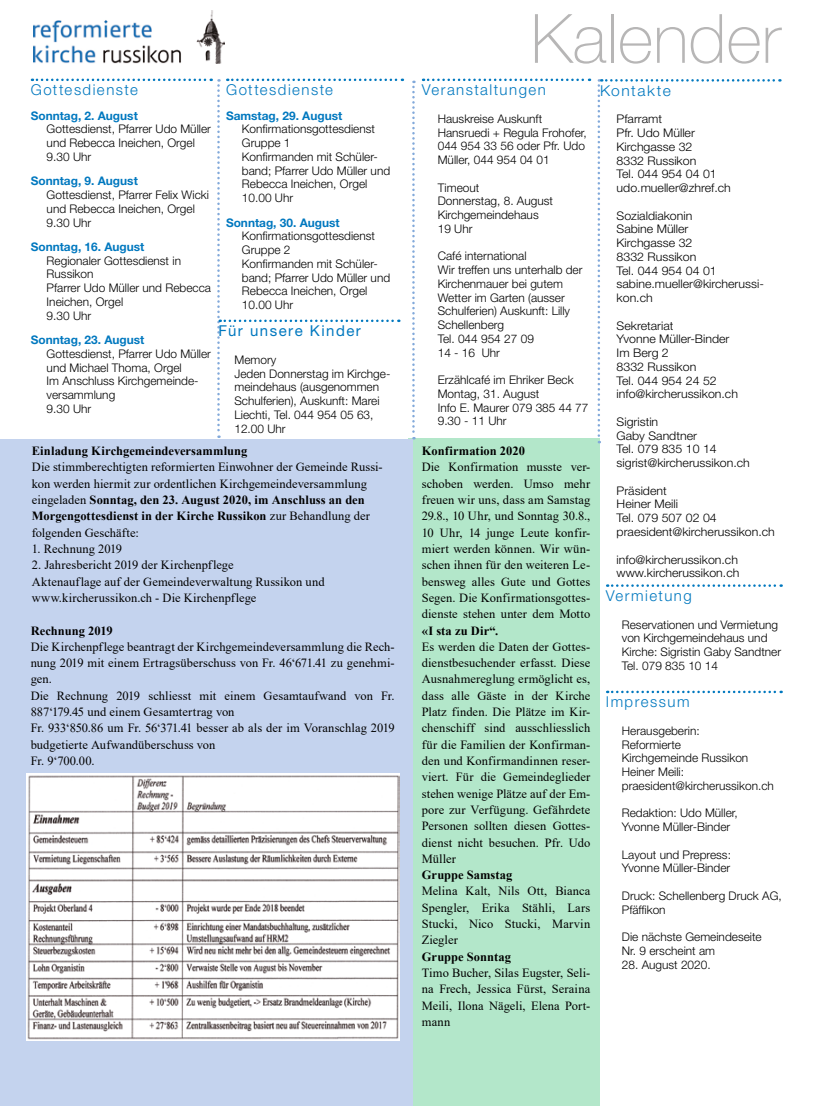
<style>
.page{position:relative;width:815px;height:1106px;background:#fff}
.page>*{position:absolute;margin:0;border:0;box-sizing:border-box;transform-origin:0 0}
.t1{font:100 68.12px "Helvetica Neue LT Pro";color:#b7b6b6}
.t2{font:300 15px "Helvetica Neue LT Pro";letter-spacing:.095em;color:#0078bf}
.t3{font:15px "Helvetica Neue LT Pro";letter-spacing:.1em;color:#0078bf}
.t4{font:300 15px "Helvetica Neue LT Pro";letter-spacing:.095em;color:#0078bf;scale:1.04 1}
.t5{font:12.5px/16.2px "Times New Roman";letter-spacing:.005em;color:#000;text-align:justify}
.t6{font:700 12.5px "Times New Roman";letter-spacing:.005em;color:#000}
.t7{font:300 11.88px/13.8px "Helvetica Neue LT Pro";color:#000}
.t8{font:300 11.88px/13.8px "Helvetica Neue LT Pro";color:#000;scale:1.04 1}
.t9{font:700 11.88px "Helvetica Neue LT Pro";color:#0078bf}
.s1{font-weight:700}
</style>
<div class="page">
<div style="left:409px;top:438px;width:191px;height:668px;background:#b3e7ca"></div>
<div style="left:0;top:439px;width:412px;height:667px;background:#c4d3ee"></div>
<svg style="left:412px;top:81px;width:3px;height:358px"></svg>
<svg style="left:598px;top:79px;width:182px;height:364px"></svg>
<svg style="left:607px;top:584px;width:175px;height:3px"></svg>
<svg style="left:607px;top:690px;width:175px;height:3px"></svg>
<img style="left:33px;top:10px;width:191px;height:53px">
<svg style="left:423px;top:79px;width:167px;height:2px"></svg>
<svg style="left:32px;top:79px;width:371px;height:359px"></svg>
<img style="left:26px;top:773px;width:373px;height:267px">
<p class="t2" style="left:31px;top:81px;width:109px">Gottesdienste</p>
<p class="t9" style="left:31px;top:108px;width:109px">Sonntag, 2. August</p>
<p class="t7" style="left:47px;top:122px;width:166px">Gottesdienst, Pfarrer Udo Müller und Rebecca Ineichen, Orgel<br>9.30 Uhr</p>
<p class="t9" style="left:31px;top:174px;width:109px">Sonntag, 9. August</p>
<p class="t7" style="left:47px;top:188px;width:164px">Gottesdienst, Pfarrer Felix Wicki und Rebecca Ineichen, Orgel<br>9.30 Uhr</p>
<p class="t9" style="left:31px;top:239px;width:115px">Sonntag, 16. August</p>
<p class="t7" style="left:47px;top:253px;width:166px">Regionaler Gottesdienst in<br>Russikon<br>Pfarrer Udo Müller und Rebecca<br>Ineichen, Orgel<br>9.30 Uhr</p>
<p class="t9" style="left:31px;top:332px;width:115px">Sonntag, 23. August</p>
<p class="t7" style="left:47px;top:346px;width:166px">Gottesdienst, Pfarrer Udo Müller und Michael Thoma, Orgel<br>Im Anschluss Kirchgemeinde&shy;versammlung<br>9.30 Uhr</p>
<p class="t2" style="left:226px;top:81px;width:109px">Gottesdienste</p>
<p class="t9" style="left:226px;top:108px;width:118px">Samstag, 29. August</p>
<p class="t7" style="left:242px;top:122px;width:150px">Konfirmationsgottesdienst<br>Gruppe 1<br>Konfirmanden mit Schüler&shy;band; Pfarrer Udo Müller und<br>Rebecca Ineichen, Orgel<br>10.00 Uhr</p>
<p class="t9" style="left:226px;top:215px;width:115px">Sonntag, 30. August</p>
<p class="t7" style="left:242px;top:229px;width:150px">Konfirmationsgottesdienst<br>Gruppe 2<br>Konfirmanden mit Schüler&shy;band; Pfarrer Udo Müller und<br>Rebecca Ineichen, Orgel<br>10.00 Uhr</p>
<p class="t3" style="left:219px;top:322px;width:144px">Für unsere Kinder</p>
<p class="t7" style="left:234px;top:352px;width:157px">Memory<br>Jeden Donnerstag im Kirchge&shy;meindehaus (ausgenommen<br>Schulferien), Auskunft: Marei<br>Liechti, Tel. 044 954 05 63,<br>12.00 Uhr</p>
<p class="t6" style="left:32px;top:442px;width:217px">Einladung Kirchgemeindeversammlung</p>
<p class="t5" style="left:32px;top:459px;width:352px;text-align:left">Die stimmberechtigten reformierten Einwohner der Gemeinde Russi&shy;kon werden hiermit zur ordentlichen Kirchgemeindeversammlung eingeladen <span class="s1">Sonntag, den 23. August 2020, im Anschluss an den Morgengottesdienst in der Kirche Russikon</span> zur Behandlung der folgenden Geschäfte:</p>
<p class="t5" style="left:32px;top:540px;width:92px">1. Rechnung 2019</p>
<p class="t5" style="left:32px;top:556px;width:294px;text-align:left">2. Jahresbericht 2019 der Kirchenpflege<br>Aktenauflage auf der Gemeindeverwaltung Russikon und www.kircherussikon.ch - Die Kirchenpflege</p>
<p class="t6" style="left:31px;top:621px;width:84px">Rechnung 2019</p>
<p class="t5" style="left:31px;top:638px;width:366px;text-align:left">Die Kirchenpflege beantragt der Kirchgemeindeversammlung die Rech&shy;nung 2019 mit einem Ertragsüberschuss von Fr. 46‘671.41 zu genehmi&shy;gen.<br>Die Rechnung 2019 schliesst mit einem Gesamtaufwand von Fr.<br>887‘179.45 und einem Gesamtertrag von<br>Fr. 933‘850.86 um Fr. 56‘371.41 besser ab als der im Voranschlag 2019 budgetierte Aufwandüberschuss von<br>Fr. 9‘700.00.</p>
<h1 class="t1" style="left:531px;top:-2px;width:252px">Kalender</h1>
<p class="t2" style="left:422px;top:81px;width:126px">Veranstaltungen</p>
<p class="t7" style="left:438px;top:111px;width:151px">Hauskreise Auskunft<br>Hansruedi + Regula Frohofer,<br>044 954 33 56 oder Pfr. Udo<br>Müller, 044 954 04 01</p>
<p class="t7" style="left:438px;top:180px;width:117px">Timeout<br>Donnerstag, 8. August<br>Kirchgemeindehaus<br>19 Uhr</p>
<p class="t7" style="left:438px;top:249px;width:146px">Café international<br>Wir treffen uns unterhalb der<br>Kirchenmauer bei gutem<br>Wetter im Garten (ausser<br>Schulferien) Auskunft: Lilly<br>Schellenberg<br>Tel. 044 954 27 09<br>14 - 16 Uhr</p>
<p class="t7" style="left:438px;top:373px;width:152px">Erzählcafé im Ehriker Beck<br>Montag, 31. August<br>Info E. Maurer 079 385 44 77<br>9.30 - 11 Uhr</p>
<p class="t6" style="left:422px;top:442px;width:105px">Konfirmation 2020</p>
<p class="t5" style="left:422px;top:459px;width:170px">Die Konfirmation musste ver&shy;schoben werden. Umso mehr freuen wir uns, dass am Samstag 29.8., 10 Uhr, und Sonntag 30.8., 10 Uhr, 14 junge Leute konfir&shy;miert werden können. Wir wün&shy;schen ihnen für den weiteren Le&shy;bensweg alles Gute und Gottes Segen. Die Konfirmationsgottes&shy;dienste stehen unter dem Motto</p>
<p class="t6" style="left:422px;top:621px;width:78px">«I sta zu Dir“.</p>
<p class="t5" style="left:422px;top:638px;width:170px">Es werden die Daten der Gottes&shy;dienstbesuchender erfasst. Diese Ausnahmereglung ermöglicht es, dass alle Gäste in der Kirche Platz finden. Die Plätze im Kir&shy;chenschiff sind ausschliesslich für die Familien der Konfirman&shy;den und Konfirmandinnen reser&shy;viert. Für die Gemeindeglieder stehen wenige Plätze auf der Em&shy;pore zur Verfügung. Gefährdete Personen sollten diesen Gottes&shy;dienst nicht besuchen. Pfr. Udo Müller</p>
<p class="t6" style="left:422px;top:866px;width:92px">Gruppe Samstag</p>
<p class="t5" style="left:422px;top:882px;width:170px">Melina Kalt, Nils Ott, Bianca Spengler, Erika Stähli, Lars Stucki, Nico Stucki, Marvin Ziegler</p>
<p class="t6" style="left:422px;top:947px;width:91px">Gruppe Sonntag</p>
<p class="t5" style="left:422px;top:964px;width:170px">Timo Bucher, Silas Eugster, Seli&shy;na Frech, Jessica Fürst, Seraina Meili, Ilona Nägeli, Elena Port&shy;mann</p>
<p class="t4" style="left:600px;top:81px;width:70px">Kontakte</p>
<p class="t8" style="left:617px;top:112px;width:111px">Pfarramt<br>Pfr. Udo Müller<br>Kirchgasse 32<br>8332 Russikon<br>Tel. 044 954 04 01 udo.mueller@zhref.ch</p>
<p class="t8" style="left:617px;top:208px;width:143px">Sozialdiakonin<br>Sabine Müller<br>Kirchgasse 32<br>8332 Russikon<br>Tel. 044 954 04 01 sabine.mueller@kircherussi&shy;kon.ch</p>
<p class="t8" style="left:617px;top:318px;width:118px">Sekretariat<br>Yvonne Müller-Binder<br>Im Berg 2<br>8332 Russikon<br>Tel. 044 954 24 52 info@kircherussikon.ch</p>
<p class="t8" style="left:617px;top:414px;width:130px">Sigristin<br>Gaby Sandtner<br>Tel. 079 835 10 14 sigrist@kircherussikon.ch</p>
<p class="t8" style="left:617px;top:483px;width:154px">Präsident<br>Heiner Meili<br>Tel. 079 507 02 04 praesident@kircherussikon.ch</p>
<p class="t8" style="left:617px;top:552px;width:120px">info@kircherussikon.ch www.kircherussikon.ch</p>
<p class="t2" style="left:606px;top:586px;width:87px">Vermietung</p>
<p class="t7" style="left:622px;top:617px;width:161px">Reservationen und Vermietung von Kirchgemeindehaus und<br>Kirche: Sigristin Gaby Sandtner<br>Tel. 079 835 10 14</p>
<p class="t2" style="left:606px;top:693px;width:85px">Impressum</p>
<p class="t7" style="left:622px;top:723px;width:154px">Herausgeberin:<br>Reformierte<br>Kirchgemeinde Russikon<br>Heiner Meili: praesident@kircherussikon.ch</p>
<p class="t7" style="left:622px;top:806px;width:117px">Redaktion: Udo Müller,<br>Yvonne Müller-Binder</p>
<p class="t7" style="left:622px;top:847px;width:111px">Layout und Prepress:<br>Yvonne Müller-Binder</p>
<p class="t7" style="left:622px;top:888px;width:161px">Druck: Schellenberg Druck AG,<br>Pfäffikon</p>
<p class="t7" style="left:622px;top:929px;width:141px">Die nächste Gemeindeseite<br>Nr. 9 erscheint am</p>
<p class="t7" style="left:622px;top:957px;width:90px">28. August 2020.</p>
</div>
